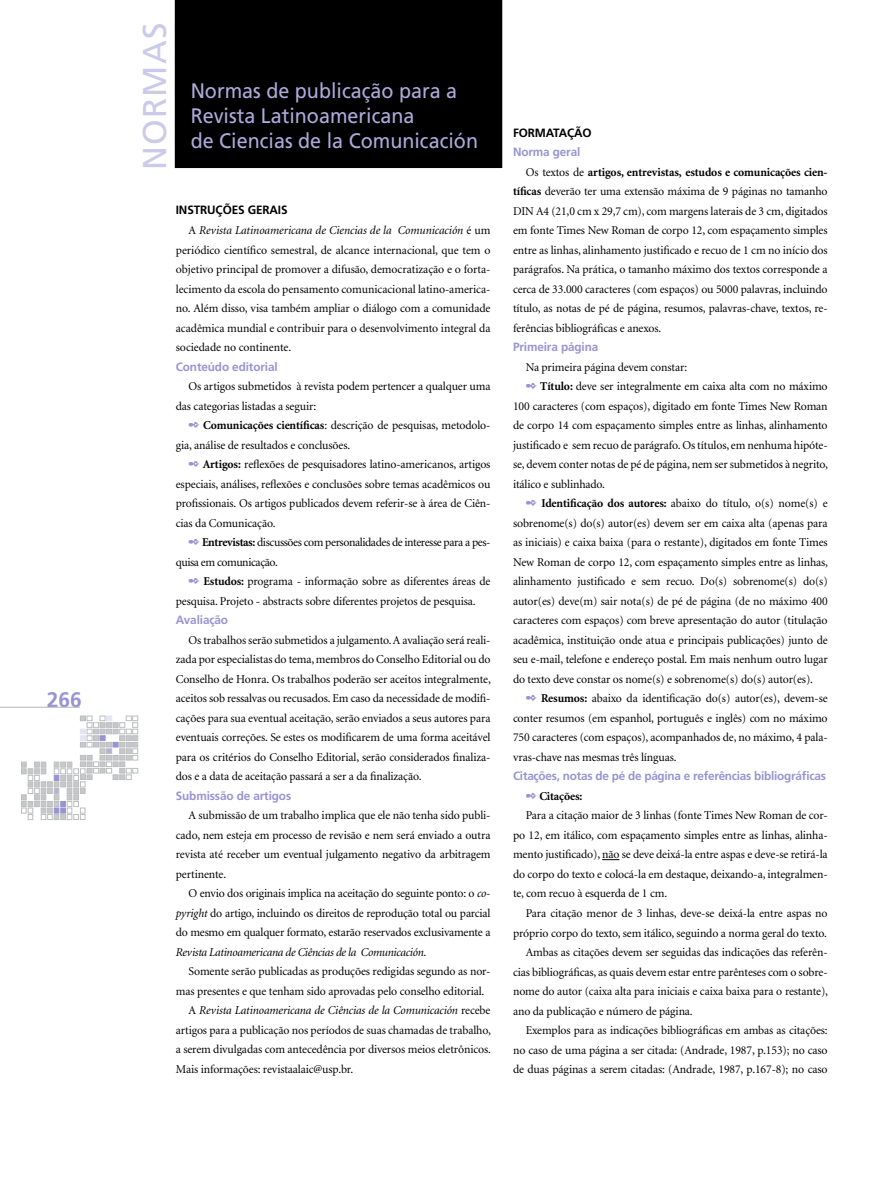
<style>
.page{position:relative;width:893px;height:1191px;background:#fff}
.page>*{position:absolute;margin:0;border:0;box-sizing:border-box;transform-origin:0 0}
.t1{font:33px "Frutiger";letter-spacing:.04em;color:#cbcae9}
.t2{font:21px/25.2px "Frutiger";color:#acaadb;scale:.94 1}
.t3{font:700 21px "Frutiger";color:#9794d2}
.t4{font:12px/19.5px "Minion";letter-spacing:-.01em;color:#000;text-align:justify}
.t5{font:700 12px "Frutiger";letter-spacing:-.01em;color:#9794d2}
.t6{font:12px/19.5px "Minion";letter-spacing:-.035em;color:#000}
.t7{font:italic 12px "Minion";letter-spacing:-.01em;color:#000}
.t8{font:700 12px "Frutiger";letter-spacing:-.01em;color:#000}
.t9{font:700 12px "Minion";letter-spacing:-.01em;color:#000}
.s1{font-style:italic}
.s2{font-weight:700}
.s3{font-style:normal}
</style>
<div class="page">
<hr style="left:0;top:707px;width:80px;height:1px;background:#b1b4b6">
<svg style="left:21px;top:716px;width:117px;height:103px"></svg>
<svg style="left:602px;top:859px;width:17px;height:1px"></svg>
<div style="left:175px;top:0;width:327px;height:168px;background:#000"></div>
<h2 class="t3" style="left:47px;top:687px;width:37px">266</h2>
<h1 class="t1" style="left:135px;top:170px;width:149px;rotate:-90deg">normas</h1>
<h2 class="t2" style="left:191px;top:78px;width:307px">Normas de publicação para a<br>Revista Latinoamericana<br>de Ciencias de la Comunicación</h2>
<p class="t8" style="left:176px;top:203px;width:113px">INSTRUÇÕES GERAIS</p>
<p class="t4" style="left:176px;top:221px;width:316px;text-indent:13px">A <span class="s1">Revista Latinoamericana de Ciencias de la Comunicación</span> é um periódico científico semestral, de alcance internacional, que tem o objetivo principal de promover a difusão, democratização e o forta&shy;lecimento da escola do pensamento comunicacional latino-america&shy;no. Além disso, visa também ampliar o diálogo com a comunidade acadêmica mundial e contribuir para o desenvolvimento integral da sociedade no continente.</p>
<p class="t5" style="left:176px;top:359px;width:103px">Conteúdo editorial</p>
<p class="t4" style="left:176px;top:377px;width:316px;text-indent:13px">Os artigos submetidos à revista podem pertencer a qualquer uma das categorias listadas a seguir:</p>
<p class="t4" style="left:176px;top:416px;width:316px;text-indent:27px"><span class="s2">Comunicações científicas</span>: descrição de pesquisas, metodolo&shy;gia, análise de resultados e conclusões.</p>
<p class="t4" style="left:176px;top:455px;width:316px;text-indent:27px"><span class="s2">Artigos:</span> reflexões de pesquisadores latino-americanos, artigos especiais, análises, reflexões e conclusões sobre temas acadêmicos ou profissionais. Os artigos publicados devem referir-se à área de Ciên&shy;cias da Comunicação.</p>
<p class="t6" style="left:176px;top:533px;width:316px;text-indent:26px"><span class="s2">Entrevistas:</span> discussões com personalidades de interesse para a pes&shy;quisa em comunicação.</p>
<p class="t4" style="left:176px;top:572px;width:316px;text-indent:28px"><span class="s2">Estudos:</span> programa - informação sobre as diferentes áreas de pesquisa. Projeto - abstracts sobre diferentes projetos de pesquisa.</p>
<p class="t5" style="left:176px;top:613px;width:54px">Avaliação</p>
<p class="t4" style="left:176px;top:630px;width:316px;text-indent:13px">Os trabalhos serão submetidos a julgamento. A avaliação será reali&shy;zada por especialistas do tema, membros do Conselho Editorial ou do Conselho de Honra. Os trabalhos poderão ser aceitos integralmente, aceitos sob ressalvas ou recusados. Em caso da necessidade de modifi&shy;cações para sua eventual aceitação, serão enviados a seus autores para eventuais correções. Se estes os modificarem de uma forma aceitável para os critérios do Conselho Editorial, serão considerados finaliza&shy;dos e a data de aceitação passará a ser a da finalização.</p>
<p class="t5" style="left:176px;top:788px;width:117px">Submissão de artigos</p>
<p class="t4" style="left:176px;top:806px;width:316px;text-indent:13px">A submissão de um trabalho implica que ele não tenha sido publi&shy;cado, nem esteja em processo de revisão e nem será enviado a outra revista até receber um eventual julgamento negativo da arbitragem pertinente.</p>
<p class="t4" style="left:176px;top:884px;width:316px;text-indent:13px">O envio dos originais implica na aceitação do seguinte ponto: o <span class="s1">co&shy;pyright</span> do artigo, incluindo os direitos de reprodução total ou parcial do mesmo em qualquer formato, estarão reservados exclusivamente a <span class="s1">Revista Latinoamericana de Ciências de la Comunicación</span>.</p>
<p class="t4" style="left:189px;top:962px;width:303px">Somente serão publicadas as produções redigidas segundo as nor-</p>
<p class="t4" style="left:176px;top:981px;width:310px">mas presentes e que tenham sido aprovadas pelo conselho editorial.</p>
<p class="t7" style="left:189px;top:1004px;width:303px"><span class="s3">A</span> Revista Latinoamericana de Ciências de la Comunicación <span class="s3">recebe</span></p>
<p class="t4" style="left:176px;top:1020px;width:317px">artigos para a publicação nos períodos de suas chamadas de trabalho,</p>
<p class="t4" style="left:176px;top:1040px;width:316px">a serem divulgadas com antecedência por diversos meios eletrônicos.</p>
<p class="t4" style="left:176px;top:1059px;width:179px">Mais informações: revistaalaic@usp.br.</p>
<p class="t8" style="left:513px;top:125px;width:80px">FORMATAÇÃO</p>
<p class="t5" style="left:513px;top:145px;width:69px">Norma geral</p>
<p class="t4" style="left:513px;top:163px;width:316px;text-indent:13px">Os textos de <span class="s2">artigos, entrevistas, estudos e comunicações cien&shy;tíficas</span> deverão ter uma extensão máxima de 9 páginas no tamanho DIN A4 (21,0 cm x 29,7 cm), com margens laterais de 3 cm, digitados em fonte Times New Roman de corpo 12, com espaçamento simples entre as linhas, alinhamento justificado e recuo de 1 cm no início dos parágrafos. Na prática, o tamanho máximo dos textos corresponde a cerca de 33.000 caracteres (com espaços) ou 5000 palavras, incluindo título, as notas de pé de página, resumos, palavras-chave, textos, re&shy;ferências bibliográficas e anexos.</p>
<p class="t5" style="left:513px;top:340px;width:87px">Primeira página</p>
<p class="t4" style="left:526px;top:358px;width:163px">Na primeira página devem constar:</p>
<p class="t4" style="left:540px;top:377px;width:289px"><span class="s2">Título:</span> deve ser integralmente em caixa alta com no máximo</p>
<p class="t4" style="left:513px;top:397px;width:316px">100 caracteres (com espaços), digitado em fonte Times New Roman</p>
<p class="t4" style="left:513px;top:416px;width:316px">de corpo 14 com espaçamento simples entre as linhas, alinhamento</p>
<p class="t4" style="left:513px;top:436px;width:316px">justificado e sem recuo de parágrafo. Os títulos, em nenhuma hipóte-</p>
<p class="t4" style="left:513px;top:455px;width:316px">se, devem conter notas de pé de página, nem ser submetidos à negrito,</p>
<p class="t4" style="left:513px;top:475px;width:94px">itálico e sublinhado.</p>
<p class="t4" style="left:541px;top:494px;width:288px"><span class="s2">Identificação dos autores:</span> abaixo do título, o(s) nome(s) e</p>
<p class="t4" style="left:513px;top:514px;width:316px">sobrenome(s) do(s) autor(es) devem ser em caixa alta (apenas para</p>
<p class="t4" style="left:513px;top:533px;width:316px">as iniciais) e caixa baixa (para o restante), digitados em fonte Times</p>
<p class="t4" style="left:513px;top:553px;width:317px">New Roman de corpo 12, com espaçamento simples entre as linhas,</p>
<p class="t4" style="left:513px;top:572px;width:316px">alinhamento justificado e sem recuo. Do(s) sobrenome(s) do(s)</p>
<p class="t4" style="left:513px;top:592px;width:316px">autor(es) deve(m) sair nota(s) de pé de página (de no máximo 400</p>
<p class="t4" style="left:513px;top:611px;width:316px">caracteres com espaços) com breve apresentação do autor (titulação</p>
<p class="t4" style="left:513px;top:631px;width:316px">acadêmica, instituição onde atua e principais publicações) junto de</p>
<p class="t4" style="left:513px;top:650px;width:316px">seu e-mail, telefone e endereço postal. Em mais nenhum outro lugar</p>
<p class="t4" style="left:513px;top:670px;width:302px">do texto deve constar os nome(s) e sobrenome(s) do(s) autor(es).</p>
<p class="t4" style="left:541px;top:689px;width:288px"><span class="s2">Resumos:</span> abaixo da identificação do(s) autor(es), devem-se</p>
<p class="t4" style="left:513px;top:709px;width:316px">conter resumos (em espanhol, português e inglês) com no máximo</p>
<p class="t4" style="left:513px;top:728px;width:316px">750 caracteres (com espaços), acompanhados de, no máximo, 4 pala-</p>
<p class="t4" style="left:513px;top:748px;width:165px">vras-chave nas mesmas três línguas.</p>
<p class="t5" style="left:513px;top:769px;width:314px">Citações, notas de pé de página e referências bibliográficas</p>
<p class="t9" style="left:539px;top:790px;width:45px">Citações:</p>
<p class="t4" style="left:513px;top:806px;width:316px;text-indent:13px">Para a citação maior de 3 linhas (fonte Times New Roman de cor&shy;po 12, em itálico, com espaçamento simples entre as linhas, alinha&shy;mento justificado), não se deve deixá-la entre aspas e deve-se retirá-la do corpo do texto e colocá-la em destaque, deixando-a, integralmen&shy;te, com recuo à esquerda de 1 cm.</p>
<p class="t4" style="left:526px;top:904px;width:303px">Para citação menor de 3 linhas, deve-se deixá-la entre aspas no</p>
<p class="t4" style="left:513px;top:923px;width:315px">próprio corpo do texto, sem itálico, seguindo a norma geral do texto.</p>
<p class="t4" style="left:526px;top:943px;width:303px">Ambas as citações devem ser seguidas das indicações das referên-</p>
<p class="t4" style="left:513px;top:962px;width:316px">cias bibliográficas, as quais devem estar entre parênteses com o sobre-</p>
<p class="t4" style="left:513px;top:982px;width:317px">nome do autor (caixa alta para iniciais e caixa baixa para o restante),</p>
<p class="t4" style="left:513px;top:1001px;width:181px">ano da publicação e número de página.</p>
<p class="t4" style="left:526px;top:1021px;width:303px">Exemplos para as indicações bibliográficas em ambas as citações:</p>
<p class="t4" style="left:513px;top:1040px;width:316px">no caso de uma página a ser citada: (Andrade, 1987, p.153); no caso</p>
<p class="t4" style="left:513px;top:1060px;width:316px">de duas páginas a serem citadas: (Andrade, 1987, p.167-8); no caso</p>
</div>
